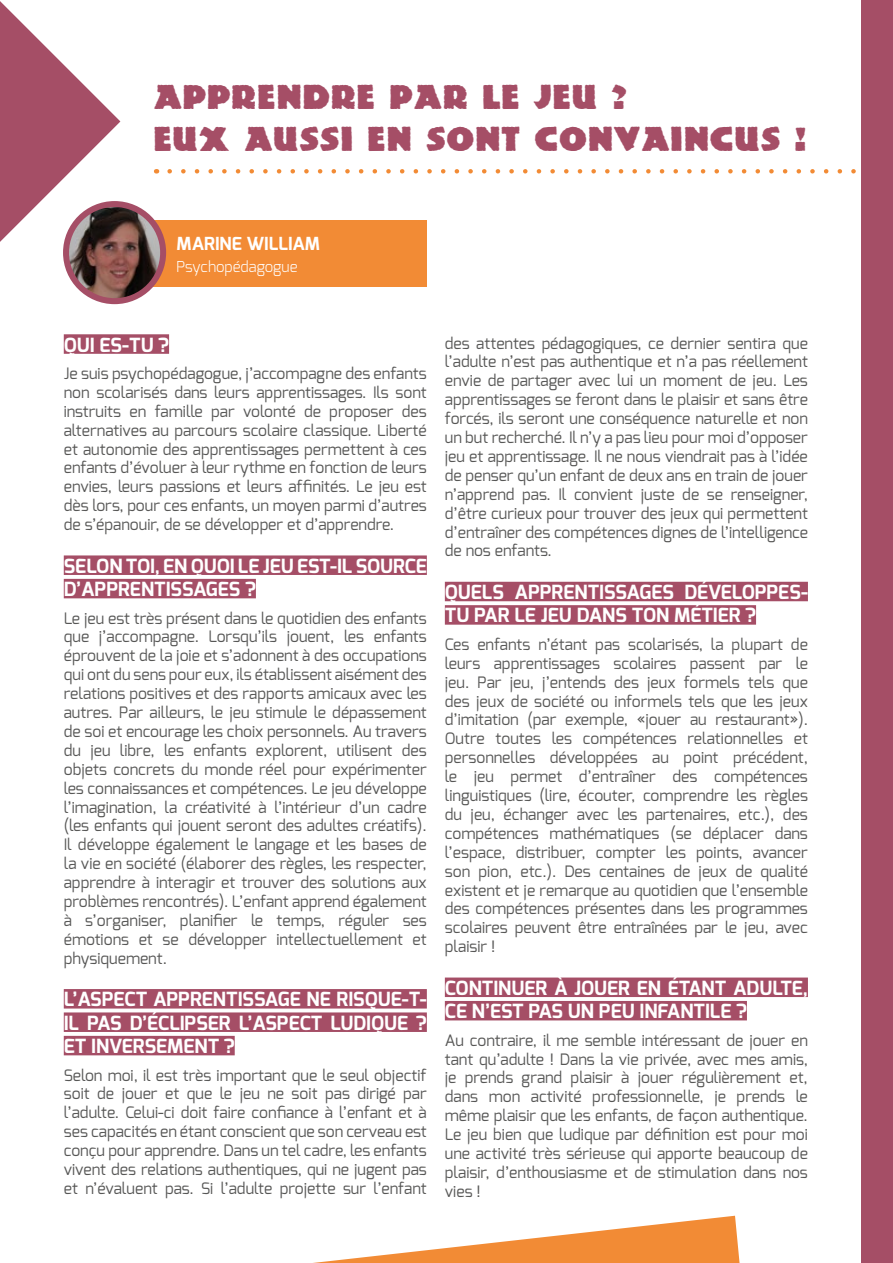
<style>
.page{position:relative;width:893px;height:1263px;background:#fff}
.page>*{position:absolute;margin:0;border:0;box-sizing:border-box;transform-origin:0 0}
.t1{font:37.2px/41.7px "DS Lemiesz";color:#a54e66}
.t2{font:700 19.5px/23.4px "Exo";color:#fff}
.t3{font:700 18px "Exo";color:#fff}
.t4{font:15.75px/18.9px "Exo";color:#575756;text-align:justify}
.t5{font:300 15px "Exo";color:#fff}
</style>
<div class="page">
<svg style="left:170px;top:169px;width:686px;height:5px"></svg>
<div style="left:117px;top:221px;width:310px;height:66px;background:#f28b35"></div>
<img style="left:66px;top:204px;width:97px;height:97px;border-radius:49px">
<div style="left:63px;top:201px;width:103px;height:103px;border:6px solid #a54e66;border-radius:50%"></div>
<div style="left:861px;top:0;width:32px;height:1263px;background:#a54e66"></div>
<div style="left:64px;top:334px;width:105px;height:20px;background:#a54e66"></div>
<div style="left:64px;top:555px;width:363px;height:20px;background:#a54e66"></div>
<div style="left:64px;top:579px;width:192px;height:19px;background:#a54e66"></div>
<div style="left:64px;top:989px;width:363px;height:19px;background:#a54e66"></div>
<div style="left:64px;top:1012px;width:363px;height:20px;background:#a54e66"></div>
<div style="left:64px;top:1036px;width:171px;height:19px;background:#a54e66"></div>
<div style="left:445px;top:582px;width:363px;height:19px;background:#a54e66"></div>
<div style="left:445px;top:605px;width:311px;height:20px;background:#a54e66"></div>
<div style="left:445px;top:977px;width:363px;height:20px;background:#a54e66"></div>
<div style="left:445px;top:1001px;width:302px;height:19px;background:#a54e66"></div>
<svg style="left:313px;top:1216px;width:426px;height:47px"></svg>
<svg style="left:0;top:1px;width:120px;height:241px"></svg>
<h1 class="t1" style="left:153px;top:75px;width:655px">APPRENDRE PAR LE JEU ?<br>EUX AUSSI EN SONT CONVAINCUS !</h1>
<p class="t3" style="left:176px;top:232px;width:145px">MARINE WILLIAM</p>
<p class="t5" style="left:176px;top:257px;width:123px">Psychopédagogue</p>
<p class="t2" style="left:64px;top:333px;width:107px">QUI ES-TU ?</p>
<p class="t4" style="left:64px;top:364px;width:365px">Je suis psychopédagogue, j’accompagne des enfants non scolarisés dans leurs apprentissages. Ils sont instruits en famille par volonté de proposer des alternatives au parcours scolaire classique. Liberté et autonomie des apprentissages permettent à ces enfants d’évoluer à leur rythme en fonction de leurs envies, leurs passions et leurs affinités. Le jeu est dès lors, pour ces enfants, un moyen parmi d’autres de s’épanouir, de se développer et d’apprendre.</p>
<p class="t2" style="left:64px;top:554px;width:365px">SELON TOI, EN QUOI LE JEU EST-IL SOURCE<br>D’APPRENTISSAGES ?</p>
<p class="t4" style="left:64px;top:608px;width:365px">Le jeu est très présent dans le quotidien des enfants que j’accompagne. Lorsqu’ils jouent, les enfants éprouvent de la joie et s’adonnent à des occupations qui ont du sens pour eux, ils établissent aisément des relations positives et des rapports amicaux avec les autres. Par ailleurs, le jeu stimule le dépassement de soi et encourage les choix personnels. Au travers du jeu libre, les enfants explorent, utilisent des objets concrets du monde réel pour expérimenter les connaissances et compétences. Le jeu développe l’imagination, la créativité à l’intérieur d’un cadre (les enfants qui jouent seront des adultes créatifs).<br>Il développe également le langage et les bases de la vie en société (élaborer des règles, les respecter, apprendre à interagir et trouver des solutions aux problèmes rencontrés). L’enfant apprend également à s’organiser, planifier le temps, réguler ses émotions et se développer intellectuellement et physiquement.</p>
<p class="t2" style="left:64px;top:988px;width:365px;text-align:justify">L’ASPECT APPRENTISSAGE NE RISQUE-T-IL PAS D’ÉCLIPSER L’ASPECT LUDIQUE ?<br>ET INVERSEMENT ?</p>
<p class="t4" style="left:64px;top:1065px;width:365px">Selon moi, il est très important que le seul objectif soit de jouer et que le jeu ne soit pas dirigé par l’adulte. Celui-ci doit faire confiance à l’enfant et à ses capacités en étant conscient que son cerveau est conçu pour apprendre. Dans un tel cadre, les enfants vivent des relations authentiques, qui ne jugent pas et n’évaluent pas. Si l’adulte projette sur l’enfant</p>
<p class="t4" style="left:445px;top:333px;width:365px">des attentes pédagogiques, ce dernier sentira que l’adulte n’est pas authentique et n’a pas réellement envie de partager avec lui un moment de jeu. Les apprentissages se feront dans le plaisir et sans être forcés, ils seront une conséquence naturelle et non un but recherché. Il n’y a pas lieu pour moi d’opposer jeu et apprentissage. Il ne nous viendrait pas à l’idée de penser qu’un enfant de deux ans en train de jouer n’apprend pas. Il convient juste de se renseigner, d’être curieux pour trouver des jeux qui permettent d’entraîner des compétences dignes de l’intelligence de nos enfants.</p>
<p class="t2" style="left:445px;top:580px;width:365px">QUELS APPRENTISSAGES DÉVELOPPES-<br>TU PAR LE JEU DANS TON MÉTIER ?</p>
<p class="t4" style="left:445px;top:635px;width:365px">Ces enfants n’étant pas scolarisés, la plupart de leurs apprentissages scolaires passent par le jeu. Par jeu, j’entends des jeux formels tels que des jeux de société ou informels tels que les jeux d’imitation (par exemple, «jouer au restaurant»).<br>Outre toutes les compétences relationnelles et personnelles développées au point précédent, le jeu permet d’entraîner des compétences linguistiques (lire, écouter, comprendre les règles du jeu, échanger avec les partenaires, etc.), des compétences mathématiques (se déplacer dans l’espace, distribuer, compter les points, avancer son pion, etc.). Des centaines de jeux de qualité existent et je remarque au quotidien que l’ensemble des compétences présentes dans les programmes scolaires peuvent être entraînées par le jeu, avec plaisir !</p>
<p class="t2" style="left:445px;top:976px;width:365px">CONTINUER À JOUER EN ÉTANT ADULTE,<br>CE N’EST PAS UN PEU INFANTILE ?</p>
<p class="t4" style="left:445px;top:1030px;width:365px">Au contraire, il me semble intéressant de jouer en tant qu’adulte ! Dans la vie privée, avec mes amis, je prends grand plaisir à jouer régulièrement et, dans mon activité professionnelle, je prends le même plaisir que les enfants, de façon authentique.<br>Le jeu bien que ludique par définition est pour moi une activité très sérieuse qui apporte beaucoup de plaisir, d’enthousiasme et de stimulation dans nos vies !</p>
</div>
